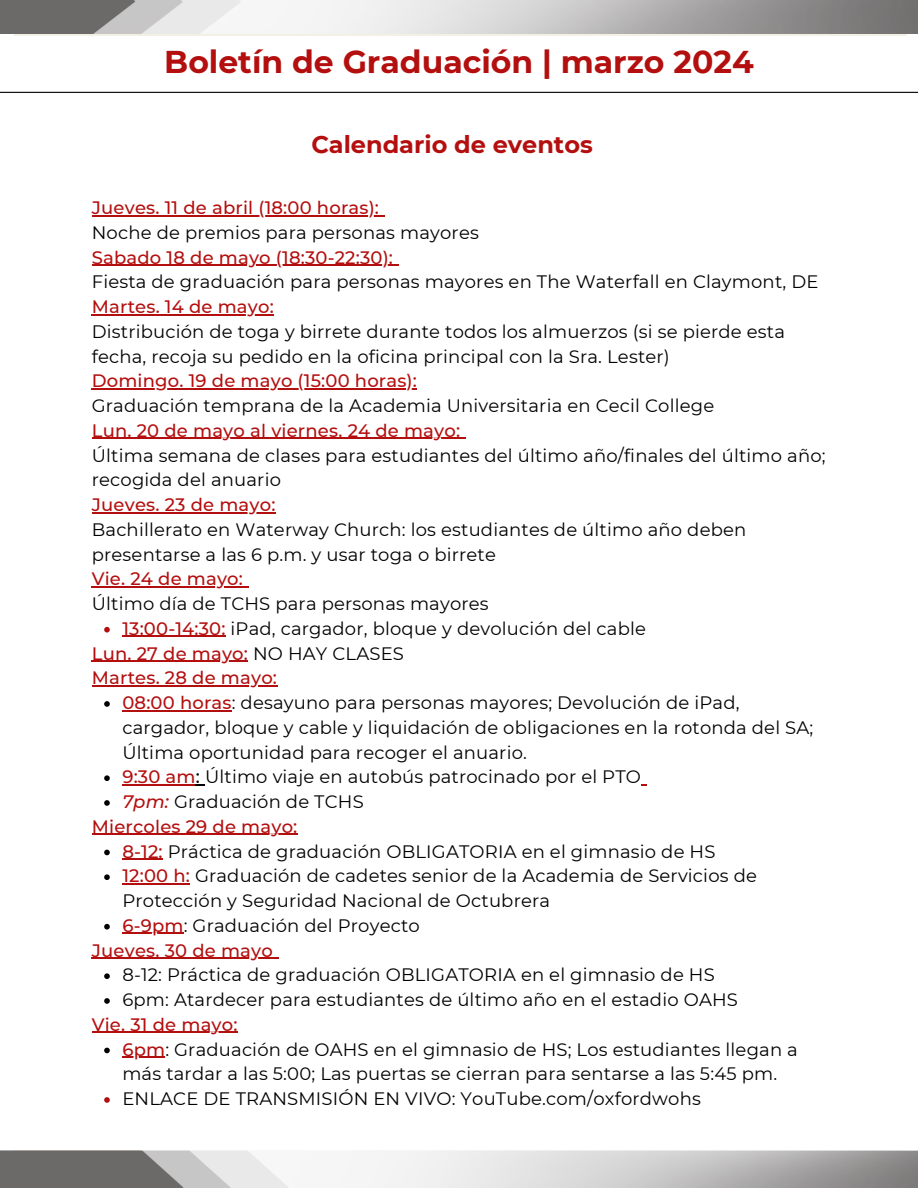
<style>
.page{position:relative;width:918px;height:1188px;background:#fff}
.page>*{position:absolute;margin:0;border:0;box-sizing:border-box;transform-origin:0 0}
.t1{font:700 31.5px "Montserrat";color:#b40f0f}
.t2{font:700 24px "Montserrat";color:#b40f0f}
.t3{font:18px/24.8px "Montserrat";letter-spacing:.01em;color:#000}
.t4{font:500 18px "Montserrat";letter-spacing:.01em;color:#b40f0f}
.s1{font-weight:500;color:#b40f0f}
.s2{font-weight:400;color:#000}
.s3{font-weight:500}
.s4{font-weight:500;font-style:italic;color:#b40f0f}
</style>
<div class="page">
<div style="left:14px;top:0;width:892px;height:36px;background:#f5f0e6"></div>
<img style="left:0;top:0;width:918px;height:34px">
<img style="left:0;top:1150px;width:918px;height:38px">
<hr style="left:92px;top:215px;width:287px;height:1px;background:#b40f0f">
<hr style="left:92px;top:265px;width:301px;height:1px;background:#b40f0f">
<hr style="left:92px;top:314px;width:182px;height:1px;background:#b40f0f">
<hr style="left:92px;top:388px;width:325px;height:2px;background:#b40f0f">
<hr style="left:92px;top:438px;width:368px;height:1px;background:#b40f0f">
<hr style="left:92px;top:512px;width:184px;height:1px;background:#b40f0f">
<hr style="left:92px;top:586px;width:151px;height:2px;background:#b40f0f">
<svg style="left:104px;top:627px;width:6px;height:6px"></svg>
<hr style="left:122px;top:636px;width:104px;height:1px;background:#b40f0f">
<hr style="left:92px;top:661px;width:156px;height:1px;background:#b40f0f">
<hr style="left:92px;top:685px;width:185px;height:2px;background:#b40f0f">
<svg style="left:104px;top:701px;width:6px;height:6px"></svg>
<hr style="left:122px;top:710px;width:110px;height:1px;background:#b40f0f">
<svg style="left:104px;top:775px;width:6px;height:6px"></svg>
<hr style="left:122px;top:784px;width:74px;height:2px;background:#b40f0f">
<svg style="left:196px;top:784px;width:9px;height:2px"></svg>
<svg style="left:104px;top:800px;width:6px;height:6px"></svg>
<hr style="left:92px;top:834px;width:89px;height:1px;background:#b40f0f">
<hr style="left:181px;top:834px;width:117px;height:1px;background:#b40f0f">
<svg style="left:104px;top:850px;width:6px;height:5px"></svg>
<hr style="left:122px;top:859px;width:41px;height:1px;background:#b40f0f">
<svg style="left:104px;top:874px;width:6px;height:6px"></svg>
<hr style="left:122px;top:883px;width:68px;height:2px;background:#b40f0f">
<svg style="left:104px;top:924px;width:6px;height:6px"></svg>
<hr style="left:122px;top:933px;width:62px;height:1px;background:#b40f0f">
<hr style="left:92px;top:958px;width:181px;height:1px;background:#b40f0f">
<svg style="left:104px;top:973px;width:6px;height:6px"></svg>
<svg style="left:104px;top:998px;width:6px;height:6px"></svg>
<hr style="left:92px;top:1032px;width:146px;height:1px;background:#b40f0f">
<svg style="left:104px;top:1048px;width:6px;height:5px"></svg>
<hr style="left:122px;top:1057px;width:43px;height:1px;background:#b40f0f">
<svg style="left:104px;top:1097px;width:6px;height:6px"></svg>
<hr style="left:0;top:92px;width:918px;height:1px;background:#000">
<h1 class="t1" style="left:164px;top:43px;width:591px">Boletín de Graduación | marzo 2024</h1>
<p class="t2" style="left:311px;top:130px;width:283px">Calendario de eventos</p>
<p class="t4" style="left:92px;top:197px;width:289px">Jueves. 11 de abril (18:00 horas):</p>
<p class="t3" style="left:92px;top:220px;width:389px">Noche de premios para personas mayores</p>
<p class="t4" style="left:92px;top:246px;width:303px">Sabado 18 de mayo (18:30-22:30):</p>
<p class="t3" style="left:92px;top:269px;width:728px">Fiesta de graduación para personas mayores en The Waterfall en Claymont, DE</p>
<p class="t4" style="left:92px;top:296px;width:184px">Martes. 14 de mayo:</p>
<p class="t3" style="left:92px;top:319px;width:695px">Distribución de toga y birrete durante todos los almuerzos (si se pierde esta fecha, recoja su pedido en la oficina principal con la Sra. Lester)</p>
<p class="t4" style="left:92px;top:370px;width:327px">Domingo. 19 de mayo (15:00 horas):</p>
<p class="t3" style="left:92px;top:393px;width:624px">Graduación temprana de la Academia Universitaria en Cecil College</p>
<p class="t4" style="left:92px;top:419px;width:370px">Lun. 20 de mayo al viernes. 24 de mayo:</p>
<p class="t3" style="left:92px;top:443px;width:735px">Última semana de clases para estudiantes del último año/finales del último año; recogida del anuario</p>
<p class="t4" style="left:92px;top:494px;width:185px">Jueves. 23 de mayo:</p>
<p class="t3" style="left:92px;top:517px;width:656px">Bachillerato en Waterway Church: los estudiantes de último año deben presentarse a las 6 p.m. y usar toga o birrete</p>
<p class="t4" style="left:92px;top:568px;width:153px">Vie. 24 de mayo:</p>
<p class="t3" style="left:92px;top:591px;width:398px">Último día de TCHS para personas mayores</p>
<p class="t3" style="left:122px;top:616px;width:525px"><span class="s1">13:00-14:30:</span> iPad, cargador, bloque y devolución del cable</p>
<p class="t4" style="left:92px;top:642px;width:314px">Lun. 27 de mayo: <span class="s2">NO HAY CLASES</span></p>
<p class="t4" style="left:92px;top:667px;width:187px">Martes. 28 de mayo:</p>
<p class="t3" style="left:122px;top:690px;width:693px"><span class="s1">08:00 horas</span>: desayuno para personas mayores; Devolución de iPad, cargador, bloque y cable y liquidación de obligaciones en la rotonda del SA;<br>Última oportunidad para recoger el anuario.</p>
<p class="t3" style="left:122px;top:764px;width:520px"><span class="s1">9:30 am</span><span class="s3">:</span> Último viaje en autobús patrocinado por el PTO</p>
<h3 class="t3" style="left:122px;top:789px;width:243px"><span class="s4">7pm:</span> Graduación de TCHS</h3>
<p class="t4" style="left:92px;top:815px;width:207px">Miercoles 29 de mayo:</p>
<p class="t3" style="left:122px;top:839px;width:595px"><span class="s1">8-12:</span> Práctica de graduación OBLIGATORIA en el gimnasio de HS</p>
<p class="t3" style="left:122px;top:863px;width:636px"><span class="s1">12:00 h:</span> Graduación de cadetes senior de la Academia de Servicios de</p>
<h3 class="t3" style="left:122px;top:888px;width:429px">Protección y Seguridad Nacional de Octubrera<br><span class="s1">6-9pm</span>: Graduación del Proyecto</h3>
<p class="t4" style="left:92px;top:939px;width:183px">Jueves. 30 de mayo</p>
<h3 class="t3" style="left:122px;top:962px;width:594px">8-12: Práctica de graduación OBLIGATORIA en el gimnasio de HS</h3>
<p class="t3" style="left:122px;top:987px;width:617px">6pm: Atardecer para estudiantes de último año en el estadio OAHS</p>
<p class="t4" style="left:92px;top:1013px;width:147px">Vie. 31 de mayo:</p>
<p class="t3" style="left:122px;top:1037px;width:677px"><span class="s1">6pm</span>: Graduación de OAHS en el gimnasio de HS; Los estudiantes llegan a más tardar a las 5:00; Las puertas se cierran para sentarse a las 5:45 pm.<br>ENLACE DE TRANSMISIÓN EN VIVO: YouTube.com/oxfordwohs</p>
</div>
